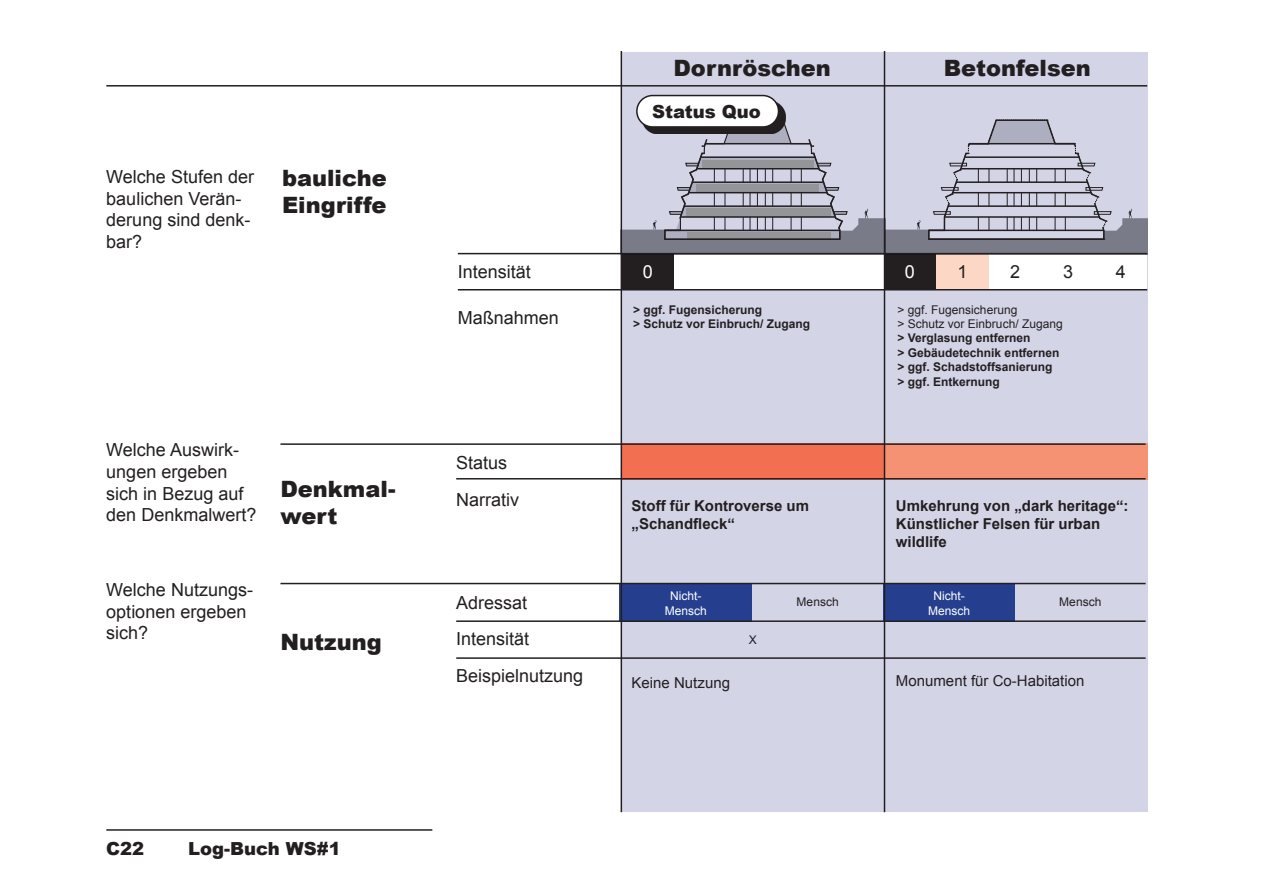
<style>
.page{position:relative;width:1263px;height:893px;background:#fff}
.page>*{position:absolute;margin:0;border:0;box-sizing:border-box;transform-origin:0 0}
.t1{font:900 22.5px/27px "Arial";color:#231f20}
.t2{font:18px/21.6px "Arial";color:#231f20}
.t3{font:900 18px "Arial";color:#231f20}
.t4{font:18px "Arial";color:#fff}
.t5{font:700 15px/18px "Arial";color:#231f20}
.t6{font:15px "Arial";color:#231f20}
.t7{font:700 12px/14.4px "Arial";color:#231f20}
.t8{font:12px/14.4px "Arial";color:#231f20}
.t9{font:12px/14.4px "Arial";color:#fff;text-align:center}
</style>
<div class="page">
<div style="left:622px;top:52px;width:525px;height:759px;background:#d4d4e7"></div>
<hr style="left:106px;top:829px;width:326px;height:2px;background:#231f20">
<div style="left:883px;top:254px;width:53px;height:36px;background:#231f20"></div>
<div style="left:936px;top:254px;width:53px;height:36px;background:#fcd7c6"></div>
<div style="left:989px;top:254px;width:53px;height:36px;background:#fff"></div>
<div style="left:1042px;top:254px;width:52px;height:36px;background:#fff"></div>
<div style="left:1094px;top:254px;width:53px;height:36px;background:#fff"></div>
<div style="left:620px;top:443px;width:264px;height:36px;background:#f36f51"></div>
<div style="left:885px;top:443px;width:262px;height:36px;background:#f69274"></div>
<div style="left:621px;top:254px;width:53px;height:36px;background:#231f20"></div>
<div style="left:674px;top:254px;width:53px;height:36px;background:#fff"></div>
<div style="left:727px;top:254px;width:52px;height:36px;background:#fff"></div>
<div style="left:779px;top:254px;width:53px;height:36px;background:#fff"></div>
<div style="left:832px;top:254px;width:52px;height:36px;background:#fff"></div>
<div style="left:620px;top:584px;width:132px;height:38px;background:#253f8e"></div>
<div style="left:883px;top:584px;width:132px;height:38px;background:#253f8e"></div>
<svg style="left:622px;top:119px;width:525px;height:134px"></svg>
<hr style="left:106px;top:85px;width:1041px;height:2px;background:#231f20">
<hr style="left:280px;top:443px;width:865px;height:2px;background:#231f20">
<hr style="left:280px;top:583px;width:865px;height:1px;background:#231f20">
<hr style="left:456px;top:478px;width:689px;height:1px;background:#231f20">
<hr style="left:456px;top:620px;width:689px;height:2px;background:#231f20">
<hr style="left:456px;top:657px;width:689px;height:2px;background:#231f20">
<hr style="left:458px;top:289px;width:689px;height:1px;background:#231f20">
<hr style="left:458px;top:253px;width:689px;height:1px;background:#231f20">
<hr style="left:884px;top:51px;width:1px;height:761px;background:#231f20">
<hr style="left:621px;top:51px;width:1px;height:761px;background:#231f20">
<div style="left:642px;top:101px;width:143px;height:33px;background:#231f20"></div>
<div style="left:637px;top:96px;width:141px;height:31px;background:#fff;border-radius:16px"></div>
<div style="left:636px;top:95px;width:143px;height:33px;border:2px solid #231f20;border-radius:16px"></div>
<p class="t2" style="left:106px;top:166px;width:149px">Welche Stufen der baulichen Verän&shy;derung sind denk&shy;bar?</p>
<p class="t1" style="left:282px;top:164px;width:106px">bauliche<br>Eingriffe</p>
<p class="t2" style="left:106px;top:439px;width:152px">Welche Auswirk&shy;ungen ergeben sich in Bezug auf den Denkmalwert?</p>
<p class="t2" style="left:106px;top:579px;width:148px">Welche Nutzungs&shy;optionen ergeben sich?</p>
<p class="t1" style="left:280px;top:475px;width:117px">Denkmal&shy;wert</p>
<p class="t1" style="left:280px;top:628px;width:103px">Nutzung</p>
<p class="t3" style="left:106px;top:835px;width:40px">C22</p>
<p class="t3" style="left:188px;top:835px;width:154px">Log-Buch WS#1</p>
<p class="t2" style="left:458px;top:261px;width:75px">Intensität</p>
<p class="t1" style="left:673px;top:54px;width:159px">Dornröschen</p>
<p class="t3" style="left:652px;top:98px;width:110px">Status Quo</p>
<p class="t1" style="left:944px;top:54px;width:149px">Betonfelsen</p>
<p class="t4" style="left:643px;top:260px;width:12px">0</p>
<p class="t4" style="left:905px;top:260px;width:12px">0</p>
<p class="t2" style="left:957px;top:261px;width:12px">1</p>
<p class="t2" style="left:1010px;top:261px;width:12px">2</p>
<p class="t2" style="left:1063px;top:261px;width:12px">3</p>
<p class="t2" style="left:1116px;top:261px;width:12px">4</p>
<p class="t2" style="left:458px;top:307px;width:103px">Maßnahmen</p>
<p class="t7" style="left:633px;top:303px;width:179px">&gt; ggf. Fugensicherung<br>&gt; Schutz vor Einbruch/ Zugang</p>
<p class="t2" style="left:456px;top:452px;width:53px">Status</p>
<p class="t2" style="left:456px;top:489px;width:64px">Narrativ</p>
<p class="t5" style="left:632px;top:498px;width:179px">Stoff für Kontroverse um „Schandfleck“</p>
<p class="t8" style="left:897px;top:302px;width:167px">&gt; ggf. Fugensicherung<br>&gt; Schutz vor Einbruch/ Zugang</p>
<p class="t7" style="left:897px;top:331px;width:163px">&gt; Verglasung entfernen<br>&gt; Gebäudetechnik entfernen &gt; ggf. Schadstoffsanierung &gt; ggf. Entkernung</p>
<p class="t5" style="left:896px;top:498px;width:234px">Umkehrung von „dark heritage“:<br>Künstlicher Felsen für urban wildlife</p>
<p class="t2" style="left:456px;top:592px;width:73px">Adressat</p>
<p class="t2" style="left:456px;top:621px;width:129px;line-height:36.9px">Intensität<br>Beispielnutzung</p>
<p class="t9" style="left:665px;top:589px;width:44px">Nicht-<br>Mensch</p>
<p class="t9" style="left:928px;top:589px;width:44px">Nicht-<br>Mensch</p>
<p class="t8" style="left:797px;top:595px;width:44px">Mensch</p>
<p class="t8" style="left:749px;top:633px;width:10px">X</p>
<p class="t8" style="left:1059px;top:595px;width:44px">Mensch</p>
<p class="t6" style="left:632px;top:673px;width:100px">Keine Nutzung</p>
<p class="t6" style="left:896px;top:671px;width:190px">Monument für Co-Habitation</p>
</div>
